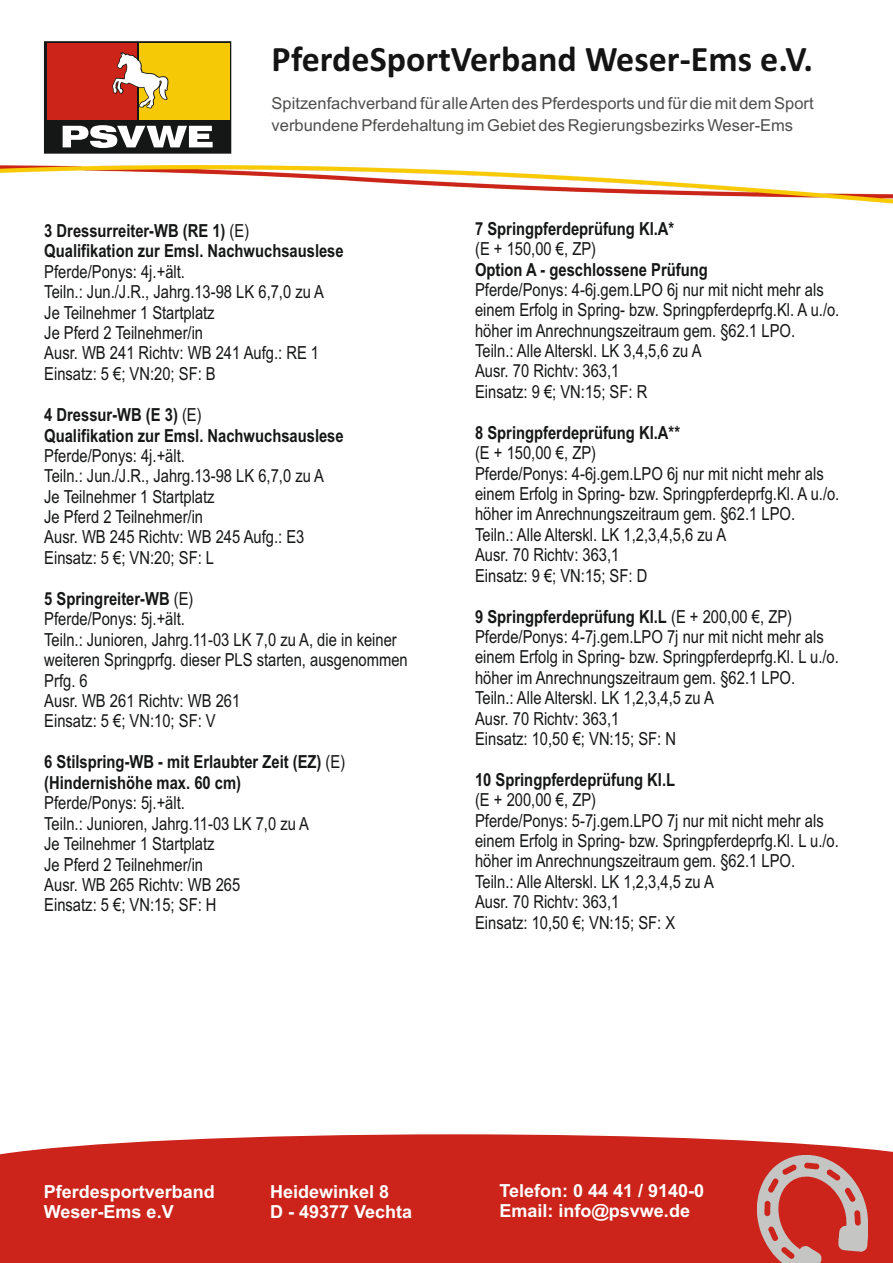
<style>
.page{position:relative;width:893px;height:1263px;background:#fff}
.page>*{position:absolute;margin:0;border:0;box-sizing:border-box;transform-origin:0 0}
.t1{font:700 36px "Calibri";color:#141415}
.t2{font:18px/20.4px "Arial Narrow";color:#151616}
.t3{font:700 18px/20.5px "Arial Narrow";color:#151616}
.t4{font:700 18px/20.1px "Arial";color:#fff}
.t5{font:16.5px/21.8px "Arial";color:#4e4e4d}
.s1{font-weight:400}
.s2{font-weight:700}
</style>
<div class="page">
<div style="left:0;top:1167px;width:893px;height:96px;background:#cc241b"></div>
<svg style="left:0;top:1134px;width:893px;height:66px;fill:#cc241b"></svg>
<svg style="left:44px;top:41px;width:187px;height:107px;background:#bb7837"></svg>
<img style="left:758px;top:1156px;width:110px;height:107px">
<img style="left:1px;top:148px;width:892px;height:56px">
<h1 class="t1" style="left:272px;top:44px;width:543px">PferdeSportVerband Weser-Ems e.V.</h1>
<p class="t5" style="left:272px;top:94px;width:544px">Spitzenfachverband für alle Arten des Pferdesports und für die mit dem Sport verbundene Pferdehaltung im Gebiet des Regierungsbezirks Weser-Ems</p>
<p class="t3" style="left:44px;top:222px;width:301px">3 Dressurreiter-WB (RE 1) <span class="s1">(E)<br></span>Qualifikation zur Emsl. Nachwuchsauslese</p>
<p class="t2" style="left:44px;top:263px;width:281px">Pferde/Ponys: 4j.+ält.<br>Teiln.: Jun./J.R., Jahrg.13-98 LK 6,7,0 zu A<br>Je Teilnehmer 1 Startplatz<br>Je Pferd 2 Teilnehmer/in<br>Ausr. WB 241 Richtv: WB 241 Aufg.: RE 1<br>Einsatz: 5 €; VN:20; SF: B</p>
<p class="t3" style="left:44px;top:406px;width:301px">4 Dressur-WB (E 3) <span class="s1">(E)<br></span>Qualifikation zur Emsl. Nachwuchsauslese</p>
<p class="t2" style="left:44px;top:447px;width:281px">Pferde/Ponys: 4j.+ält.<br>Teiln.: Jun./J.R., Jahrg.13-98 LK 6,7,0 zu A<br>Je Teilnehmer 1 Startplatz<br>Je Pferd 2 Teilnehmer/in<br>Ausr. WB 245 Richtv: WB 245 Aufg.: E3<br>Einsatz: 5 €; VN:20; SF: L</p>
<p class="t2" style="left:44px;top:590px;width:365px"><span class="s2">5 Springreiter-WB</span> (E)<br>Pferde/Ponys: 5j.+ält.<br>Teiln.: Junioren, Jahrg.11-03 LK 7,0 zu A, die in keiner weiteren Springprfg. dieser PLS starten, ausgenommen<br>Prfg. 6<br>Ausr. WB 261 Richtv: WB 261<br>Einsatz: 5 €; VN:10; SF: V</p>
<p class="t3" style="left:44px;top:753px;width:302px">6 Stilspring-WB - mit Erlaubter Zeit (EZ) <span class="s1">(E) </span>(Hindernishöhe max. 60 cm)</p>
<p class="t2" style="left:44px;top:794px;width:266px">Pferde/Ponys: 5j.+ält.<br>Teiln.: Junioren, Jahrg.11-03 LK 7,0 zu A<br>Je Teilnehmer 1 Startplatz<br>Je Pferd 2 Teilnehmer/in<br>Ausr. WB 265 Richtv: WB 265<br>Einsatz: 5 €; VN:15; SF: H</p>
<p class="t3" style="left:475px;top:220px;width:201px">7 Springpferdeprüfung Kl.A*</p>
<p class="t2" style="left:475px;top:240px;width:123px">(E + 150,00 €, ZP)</p>
<p class="t3" style="left:475px;top:261px;width:234px">Option A - geschlossene Prüfung</p>
<p class="t2" style="left:475px;top:281px;width:366px">Pferde/Ponys: 4-6j.gem.LPO 6j nur mit nicht mehr als einem Erfolg in Spring- bzw. Springpferdeprfg.Kl. A u./o. höher im Anrechnungszeitraum gem. §62.1 LPO.<br>Teiln.: Alle Alterskl. LK 3,4,5,6 zu A<br>Ausr. 70 Richtv: 363,1<br>Einsatz: 9 €; VN:15; SF: R</p>
<p class="t3" style="left:475px;top:424px;width:207px">8 Springpferdeprüfung Kl.A**</p>
<p class="t2" style="left:475px;top:444px;width:366px">(E + 150,00 €, ZP)<br>Pferde/Ponys: 4-6j.gem.LPO 6j nur mit nicht mehr als einem Erfolg in Spring- bzw. Springpferdeprfg.Kl. A u./o. höher im Anrechnungszeitraum gem. §62.1 LPO.<br>Teiln.: Alle Alterskl. LK 1,2,3,4,5,6 zu A<br>Ausr. 70 Richtv: 363,1<br>Einsatz: 9 €; VN:15; SF: D</p>
<p class="t2" style="left:475px;top:608px;width:365px"><span class="s2">9 Springpferdeprüfung Kl.L</span> (E + 200,00 €, ZP)<br>Pferde/Ponys: 4-7j.gem.LPO 7j nur mit nicht mehr als einem Erfolg in Spring- bzw. Springpferdeprfg.Kl. L u./o. höher im Anrechnungszeitraum gem. §62.1 LPO.<br>Teiln.: Alle Alterskl. LK 1,2,3,4,5 zu A<br>Ausr. 70 Richtv: 363,1<br>Einsatz: 10,50 €; VN:15; SF: N</p>
<p class="t3" style="left:475px;top:771px;width:202px">10 Springpferdeprüfung Kl.L</p>
<p class="t2" style="left:475px;top:791px;width:365px">(E + 200,00 €, ZP)<br>Pferde/Ponys: 5-7j.gem.LPO 7j nur mit nicht mehr als einem Erfolg in Spring- bzw. Springpferdeprfg.Kl. L u./o. höher im Anrechnungszeitraum gem. §62.1 LPO.<br>Teiln.: Alle Alterskl. LK 1,2,3,4,5 zu A<br>Ausr. 70 Richtv: 363,1<br>Einsatz: 10,50 €; VN:15; SF: X</p>
<p class="t4" style="left:44px;top:1183px;width:173px">Pferdesportverband<br>Weser-Ems e.V</p>
<p class="t4" style="left:270px;top:1183px;width:144px">Heidewinkel 8<br>D - 49377 Vechta</p>
<p class="t4" style="left:499px;top:1182px;width:206px">Telefon: 0 44 41 / 9140-0<br>Email: info@psvwe.de</p>
</div>
